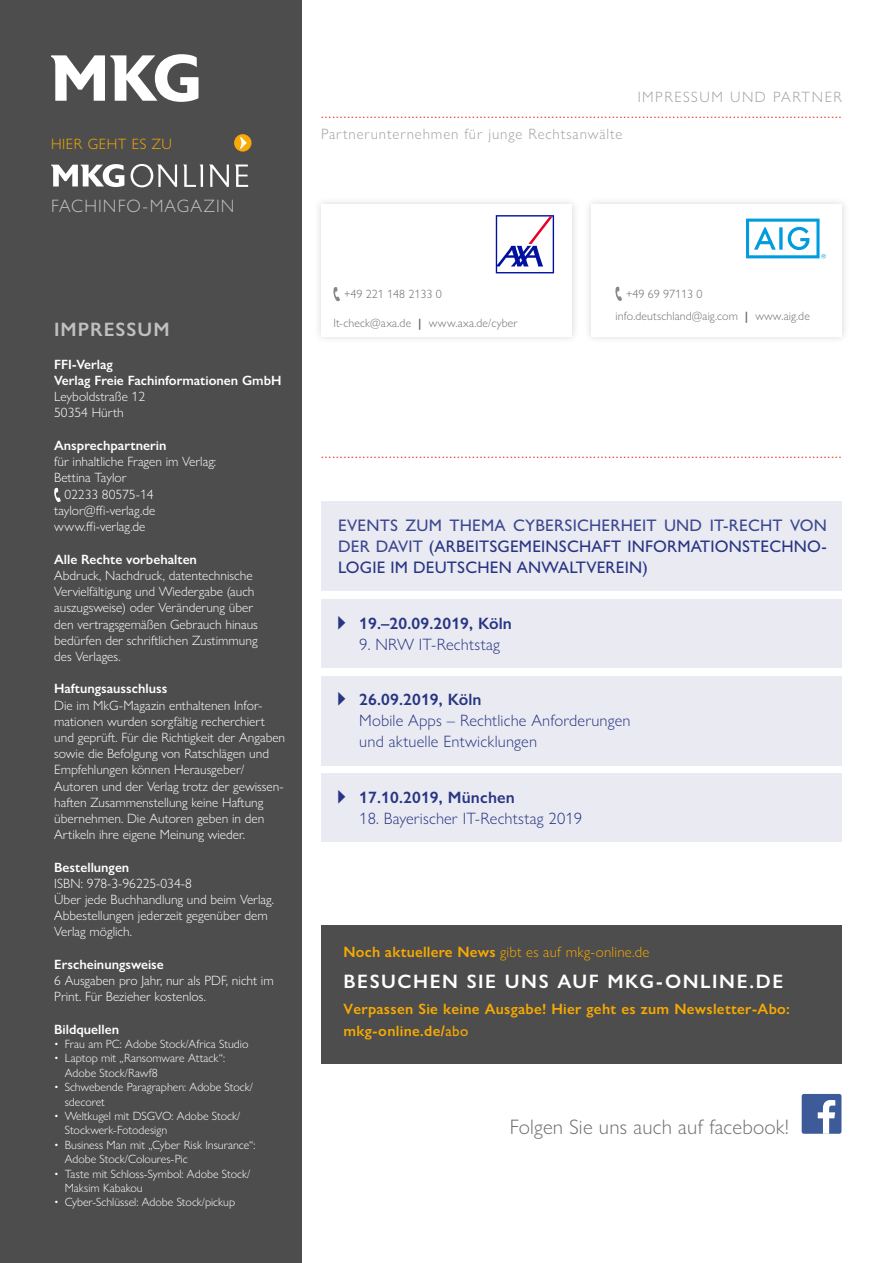
<style>
.page{position:relative;width:893px;height:1263px;background:#fff}
.page>*{position:absolute;margin:0;border:0;box-sizing:border-box;transform-origin:0 0}
.t1{font:300 21px "Gill Sans Nova";letter-spacing:.01em;color:#6f6f6f}
.t2{font:600 19.5px "Gill Sans Nova";letter-spacing:.08em;color:#fff}
.t3{font:600 19.5px "Gill Sans Nova";letter-spacing:.05em;color:#c0c0c0}
.t4{font:300 18px "Gill Sans Nova";letter-spacing:.06em;color:#c0c0c0}
.t5{font:500 16.8px/21px "Gill Sans Nova";letter-spacing:.01em;color:#283583;text-align:justify}
.t6{font:300 16.5px/21px "Gill Sans Nova";letter-spacing:.01em;color:#283583}
.t7{font:600 16.5px "Gill Sans Nova";letter-spacing:.01em;color:#283583}
.t8{font:600 15px/21.8px "Gill Sans Nova";letter-spacing:.02em;color:#f8aa00}
.t9{font:300 15px "Gill Sans Nova";letter-spacing:.015em;color:#f8aa00}
.t10{font:300 15px "Gill Sans Nova";letter-spacing:.06em;color:#a0a0a0}
.t11{font:300 15px "Gill Sans Nova";letter-spacing:.1em;color:#a0a0a0}
.t12{font:300 15px "Gill Sans Nova";letter-spacing:.04em;color:#f8aa00}
.t13{font:300 13.5px/16.2px "Gill Sans Nova";color:#fff}
.t14{font:13.5px "Gill Sans Nova";color:#e22b13}
.t15{font:600 13.5px/16.2px "Gill Sans Nova";color:#fff}
.t16{font:300 12px/14.4px "Gill Sans Nova";color:#fff}
.t17{font:300 12px/22px "Gill Sans Nova";letter-spacing:.01em;color:#6f6f6f}
.s1{font-weight:700}
.s2{color:#3d498f}
.s3{font-weight:600}
.s4{font-family:"Gill Sans";font-weight:700}
.s5{font-family:"Gill Sans Std";font-weight:400}
</style>
<div class="page">
<div style="left:0;top:0;width:302px;height:1263px;background:#4d4d4d"></div>
<svg style="left:51px;top:54px;width:147px;height:48px"></svg>
<svg style="left:51px;top:164px;width:73px;height:23px"></svg>
<svg style="left:131px;top:164px;width:117px;height:23px"></svg>
<div style="left:234px;top:134px;width:18px;height:18px;background:#f8aa06;border-radius:50%"></div>
<svg style="left:240px;top:137px;width:7px;height:12px"></svg>
<svg style="left:54px;top:488px;width:7px;height:14px"></svg>
<div style="left:583px;top:196px;width:267px;height:148px;background:#f8f8f8"></div>
<div style="left:591px;top:204px;width:251px;height:132px;background:#fff"></div>
<div style="left:313px;top:196px;width:267px;height:148px;background:#f8f8f8"></div>
<div style="left:321px;top:204px;width:251px;height:132px;background:#fff"></div>
<svg style="left:746px;top:219px;width:80px;height:39px"></svg>
<svg style="left:615px;top:287px;width:7px;height:14px"></svg>
<svg style="left:333px;top:287px;width:7px;height:14px"></svg>
<div style="left:802px;top:1094px;width:39px;height:40px;background:#3e5b99;border-radius:2px"></div>
<svg style="left:818px;top:1100px;width:17px;height:34px"></svg>
<div style="left:321px;top:925px;width:521px;height:138px;background:#4d4d4d"></div>
<svg style="left:496px;top:215px;width:58px;height:58px"></svg>
<div style="left:321px;top:676px;width:521px;height:89px;background:#eaebf2"></div>
<div style="left:321px;top:600px;width:521px;height:68px;background:#eaebf2"></div>
<div style="left:321px;top:774px;width:521px;height:68px;background:#eaebf2"></div>
<div style="left:321px;top:502px;width:521px;height:89px;background:#eaebf2"></div>
<p class="t12" style="left:51px;top:134px;width:123px">HIER GEHT ES ZU</p>
<h3 class="t4" style="left:51px;top:195px;width:185px">FACHINFO-MAGAZIN</h3>
<h2 class="t3" style="left:54px;top:318px;width:117px">IMPRESSUM</h2>
<p class="t15" style="left:54px;top:356px;width:229px">FFI-Verlag<br>Verlag Freie Fachinformationen GmbH</p>
<p class="t13" style="left:54px;top:388px;width:92px">Leyboldstraße 12<br>50354 Hürth</p>
<p class="t15" style="left:54px;top:437px;width:114px">Ansprechpartnerin</p>
<p class="t13" style="left:54px;top:453px;width:163px">für inhaltliche Fragen im Verlag:</p>
<p class="t13" style="left:54px;top:469px;width:74px">Bettina Taylor</p>
<p class="t13" style="left:64px;top:486px;width:91px">02233 80575-14</p>
<p class="t13" style="left:54px;top:502px;width:103px">taylor@ffi-verlag.de</p>
<p class="t13" style="left:54px;top:519px;width:93px">www.ffi-verlag.de</p>
<p class="t15" style="left:54px;top:551px;width:144px">Alle Rechte vorbehalten</p>
<p class="t13" style="left:54px;top:567px;width:205px">Abdruck, Nachdruck, datentechnische Vervielfältigung und Wiedergabe (auch auszugsweise) oder Veränderung über den vertragsgemäßen Gebrauch hinaus bedürfen der schriftlichen Zustimmung des Verlages.</p>
<p class="t15" style="left:54px;top:681px;width:115px">Haftungsausschluss</p>
<p class="t13" style="left:54px;top:697px;width:232px">Die im MkG-Magazin enthaltenen Infor&shy;mationen wurden sorgfältig recherchiert und geprüft. Für die Richtigkeit der Angaben sowie die Befolgung von Ratschlägen und Empfehlungen können Herausgeber/ Autoren und der Verlag trotz der gewissen&shy;haften Zusammenstellung keine Haftung übernehmen. Die Autoren geben in den Artikeln ihre eigene Meinung wieder.</p>
<p class="t15" style="left:54px;top:859px;width:77px">Bestellungen</p>
<p class="t13" style="left:54px;top:875px;width:221px">ISBN: 978-3-96225-034-8<br>Über jede Buchhandlung und beim Verlag.<br>Abbestellungen jederzeit gegenüber dem<br>Verlag möglich.</p>
<p class="t15" style="left:54px;top:956px;width:111px">Erscheinungsweise</p>
<p class="t13" style="left:54px;top:972px;width:221px">6 Ausgaben pro Jahr, nur als PDF, nicht im<br>Print. Für Bezieher kostenlos.</p>
<p class="t15" style="left:54px;top:1021px;width:66px">Bildquellen</p>
<p class="t16" style="left:54px;top:1037px;width:196px">• Frau am PC: Adobe Stock/Africa Studio</p>
<p class="t16" style="left:65px;top:1051px;width:162px;text-indent:-10px">• Laptop mit „Ransomware Attack“:<br>Adobe Stock/Rawf8</p>
<p class="t16" style="left:65px;top:1080px;width:190px;text-indent:-10px">• Schwebende Paragraphen: Adobe Stock/ sdecoret</p>
<p class="t16" style="left:65px;top:1109px;width:177px;text-indent:-10px">• Weltkugel mit DSGVO: Adobe Stock/<br>Stockwerk-Fotodesign</p>
<p class="t16" style="left:65px;top:1137px;width:192px;text-indent:-10px">• Business Man mit „Cyber Risk Insurance“:<br>Adobe Stock/Coloures-Pic</p>
<p class="t16" style="left:65px;top:1166px;width:187px;text-indent:-10px">• Taste mit Schloss-Symbol: Adobe Stock/<br>Maksim Kabakou</p>
<p class="t16" style="left:54px;top:1195px;width:182px">• Cyber-Schlüssel: Adobe Stock/pickup</p>
<p class="t11" style="left:638px;top:88px;width:206px">IMPRESSUM UND PARTNER</p>
<p class="t14" style="left:321px;top:105px;width:522px">..........................................................................................................................................</p>
<p class="t10" style="left:321px;top:124px;width:303px">Partnerunternehmen für junge Rechtsanwälte</p>
<p class="t17" style="left:344px;top:283px;width:99px">+49 221 148 2133 0</p>
<p class="t17" style="left:333px;top:312px;width:186px">It-check@axa.de <span class="s1">|</span> www.axa.de/cyber</p>
<p class="t17" style="left:615px;top:283px;width:196px;text-indent:11px">+49 69 97113 0 info.deutschland@aig.com <span class="s1">|</span> www.aig.de</p>
<p class="t14" style="left:321px;top:446px;width:522px">..........................................................................................................................................</p>
<p class="t5" style="left:338px;top:514px;width:490px"><span class="s2">EVENTS ZUM THEMA CYBERSICHERHEIT UND IT-RECHT VON DER DAVIT</span> (ARBEITSGEMEINSCHAFT INFORMATIONSTECHNO-LOGIE IM DEUTSCHEN ANWALTVEREIN)</p>
<p class="t7" style="left:359px;top:613px;width:154px">19.–20.09.2019, Köln</p>
<p class="t6" style="left:359px;top:633px;width:142px">9. NRW IT-Rechtstag</p>
<p class="t7" style="left:359px;top:689px;width:124px">26.09.2019, Köln</p>
<p class="t6" style="left:359px;top:710px;width:273px">Mobile Apps – Rechtliche Anforderungen und aktuelle Entwicklungen</p>
<p class="t7" style="left:359px;top:787px;width:157px">17.10.2019, München</p>
<p class="t6" style="left:359px;top:808px;width:224px">18. Bayerischer IT-Rechtstag 2019</p>
<p class="t9" style="left:344px;top:943px;width:307px"><span class="s3">Noch aktuellere News</span> gibt es auf mkg-online.de</p>
<h2 class="t2" style="left:344px;top:969px;width:441px">BESUCHEN SIE UNS AUF MKG-ONLINE.DE</h2>
<p class="t8" style="left:344px;top:998px;width:448px">Verpassen Sie keine Ausgabe! Hier geht es zum Newsletter-Abo: mkg-online.de<span class="s4">/</span><span class="s5">abo</span></p>
<h1 class="t1" style="left:510px;top:1114px;width:281px">Folgen Sie uns auch auf facebook!</h1>
</div>
